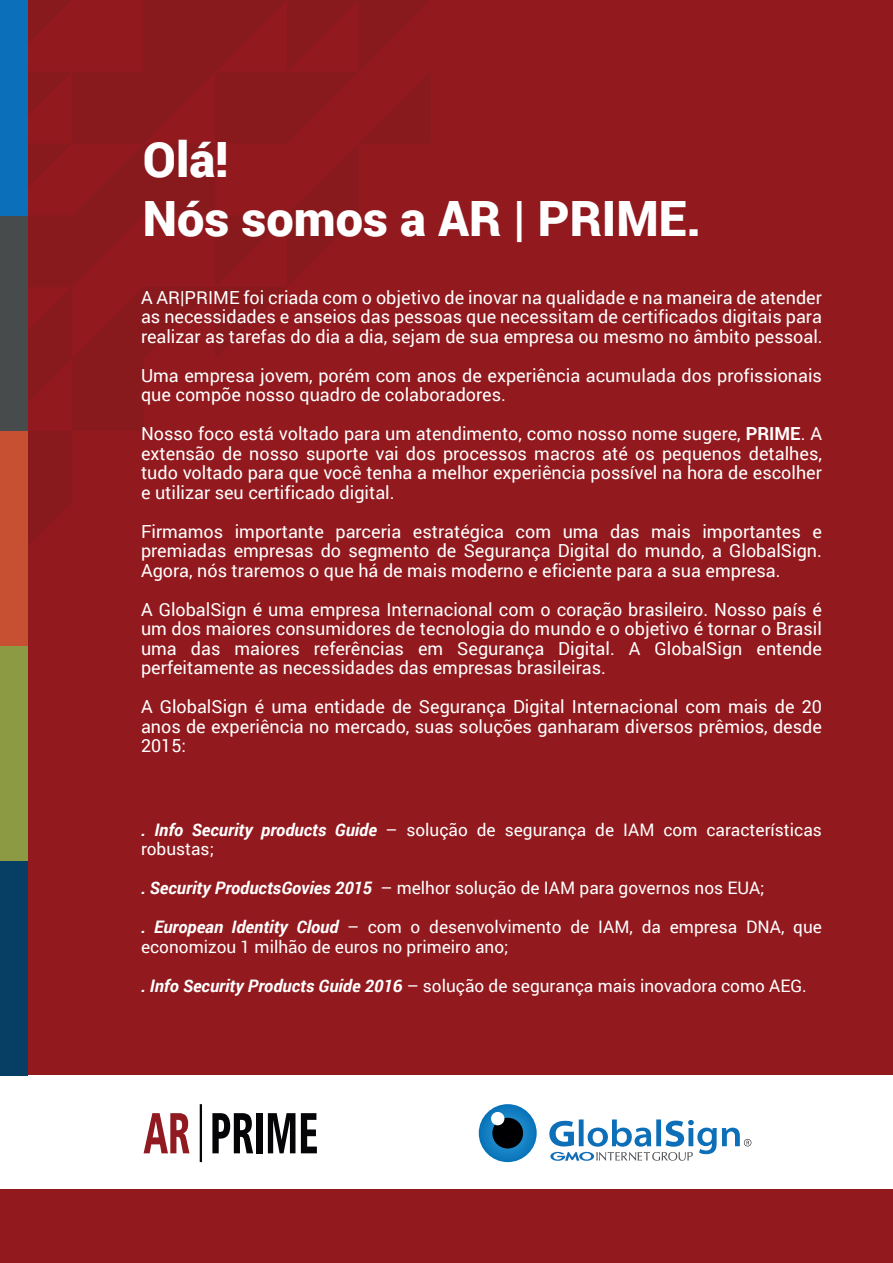
<style>
.page{position:relative;width:893px;height:1263px;background:#92191e}
.page>*{position:absolute;margin:0;border:0;box-sizing:border-box;transform-origin:0 0}
.t1{font:900 48.75px/58.3px "Roboto";color:#fff}
.t2{font:18px/19.5px "Roboto";color:#fff;text-align:justify}
.t3{font:17.25px/19.5px "Roboto";color:#fff}
.s1{font-weight:700}
.s2{font-weight:700;font-style:italic}
</style>
<div class="page">
<div style="left:0;top:1075px;width:893px;height:113px;background:#fff"></div>
<svg style="left:549px;top:1119px;width:202px;height:42px"></svg>
<svg style="left:479px;top:1104px;width:58px;height:58px"></svg>
<div style="left:492px;top:1118px;width:31px;height:30px;background:#000003;border-radius:50%"></div>
<div style="left:491px;top:1112px;width:13px;height:13px;background:#fff;border-radius:50%"></div>
<hr style="left:200px;top:1104px;width:2px;height:58px;background:#050507">
<div style="left:256px;top:1113px;width:6px;height:40px;background:#050507"></div>
<svg style="left:268px;top:1113px;width:27px;height:40px"></svg>
<svg style="left:301px;top:1113px;width:16px;height:40px"></svg>
<svg style="left:144px;top:1113px;width:45px;height:40px"></svg>
<svg style="left:212px;top:1113px;width:41px;height:40px"></svg>
<div style="left:0;top:860px;width:28px;height:215px;background:#073f64"></div>
<div style="left:0;top:645px;width:28px;height:215px;background:#8d9a44"></div>
<div style="left:0;top:430px;width:28px;height:215px;background:#c75032"></div>
<div style="left:0;top:215px;width:28px;height:215px;background:#474b4b"></div>
<div style="left:0;top:0;width:28px;height:215px;background:#0b70b9"></div>
<h1 class="t1" style="left:143px;top:129px;width:560px">Olá!<br>Nós somos a AR | PRIME.</h1>
<p class="t2" style="left:141px;top:287px;width:683px">A AR|PRIME foi criada com o objetivo de inovar na qualidade e na maneira de atender as necessidades e anseios das pessoas que necessitam de certificados digitais para realizar as tarefas do dia a dia, sejam de sua empresa ou mesmo no âmbito pessoal.</p>
<p class="t2" style="left:141px;top:365px;width:682px">Uma empresa jovem, porém com anos de experiência acumulada dos profissionais que compõe nosso quadro de colaboradores.</p>
<p class="t2" style="left:141px;top:424px;width:682px">Nosso foco está voltado para um atendimento, como nosso nome sugere, <span class="s1">PRIME</span>. A extensão de nosso suporte vai dos processos macros até os pequenos detalhes, tudo voltado para que você tenha a melhor experiência possível na hora de escolher e utilizar seu certificado digital.</p>
<p class="t2" style="left:141px;top:521px;width:682px">Firmamos importante parceria estratégica com uma das mais importantes e premiadas empresas do segmento de Segurança Digital do mundo, a GlobalSign.<br>Agora, nós traremos o que há de mais moderno e eficiente para a sua empresa.</p>
<p class="t2" style="left:141px;top:599px;width:682px">A GlobalSign é uma empresa Internacional com o coração brasileiro. Nosso país é um dos maiores consumidores de tecnologia do mundo e o objetivo é tornar o Brasil uma das maiores referências em Segurança Digital. A GlobalSign entende perfeitamente as necessidades das empresas brasileiras.</p>
<p class="t2" style="left:141px;top:697px;width:682px">A GlobalSign é uma entidade de Segurança Digital Internacional com mais de 20 anos de experiência no mercado, suas soluções ganharam diversos prêmios, desde 2015:</p>
<p class="t3" style="left:141px;top:819px;width:682px"><span class="s2">. Info Security products Guide</span> – solução de segurança de IAM com características robustas;</p>
<p class="t3" style="left:141px;top:877px;width:625px"><span class="s2">. Security ProductsGovies 2015</span> – melhor solução de IAM para governos nos EUA;</p>
<p class="t3" style="left:141px;top:916px;width:682px"><span class="s2">. European Identity Cloud</span> – com o desenvolvimento de IAM, da empresa DNA, que economizou 1 milhão de euros no primeiro ano;</p>
<p class="t3" style="left:141px;top:975px;width:667px"><span class="s2">. Info Security Products Guide 2016</span> – solução de segurança mais inovadora como AEG.</p>
</div>
